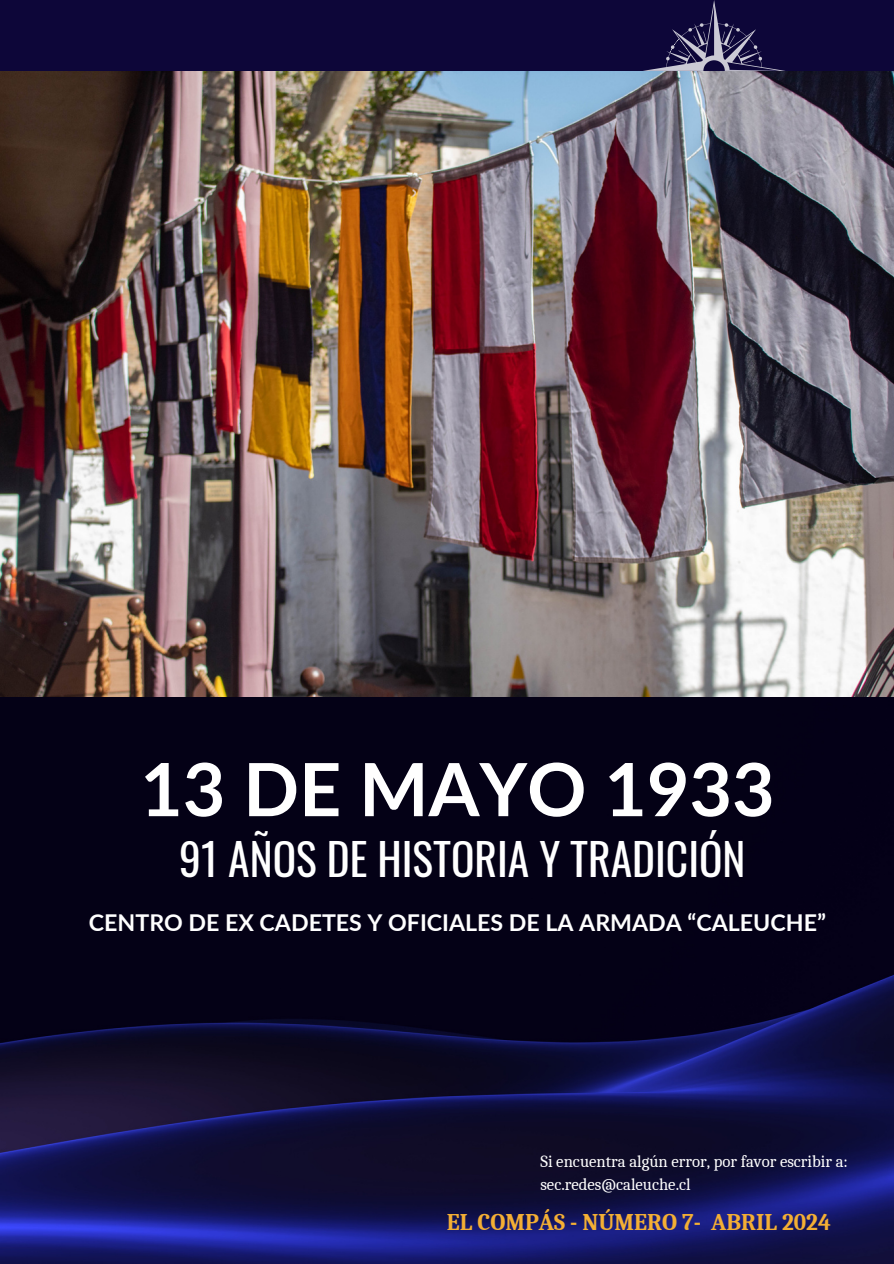
<style>
.page{position:relative;width:894px;height:1264px;background:#fff}
.page>*{position:absolute;margin:0;border:0;box-sizing:border-box;transform-origin:0 0}
.t1{font:700 73.35px "Lato";color:#fff}
.t2{font:43.5px "Oswald";color:#fff}
.t3{font:700 23.25px "Caladea";color:#f4af34}
.t4{font:700 23.1px "Lato";color:#fff}
.t5{font:16.65px/22.5px "Caladea";color:#fff}
</style>
<div class="page">
<div style="left:0;top:0;width:893px;height:71px;background:#0d0639"></div>
<svg style="left:643px;top:0;width:142px;height:71px"></svg>
<img style="left:0;top:71px;width:893px;height:626px">
<img style="left:0;top:697px;width:893px;height:566px">
<h1 class="t1" style="left:140px;top:743px;width:635px">13 DE MAYO 1933</h1>
<h2 class="t2" style="left:179px;top:824px;width:567px">91 AÑOS DE HISTORIA Y TRADICIÓN</h2>
<h3 class="t4" style="left:89px;top:908px;width:738px">CENTRO DE EX CADETES Y OFICIALES DE LA ARMADA “CALEUCHE”</h3>
<p class="t5" style="left:540px;top:1150px;width:309px">Si encuentra algún error, por favor escribir a: sec.redes@caleuche.cl</p>
<h3 class="t3" style="left:446px;top:1208px;width:385px">EL COMPÁS - NÚMERO 7- ABRIL 2024</h3>
</div>
